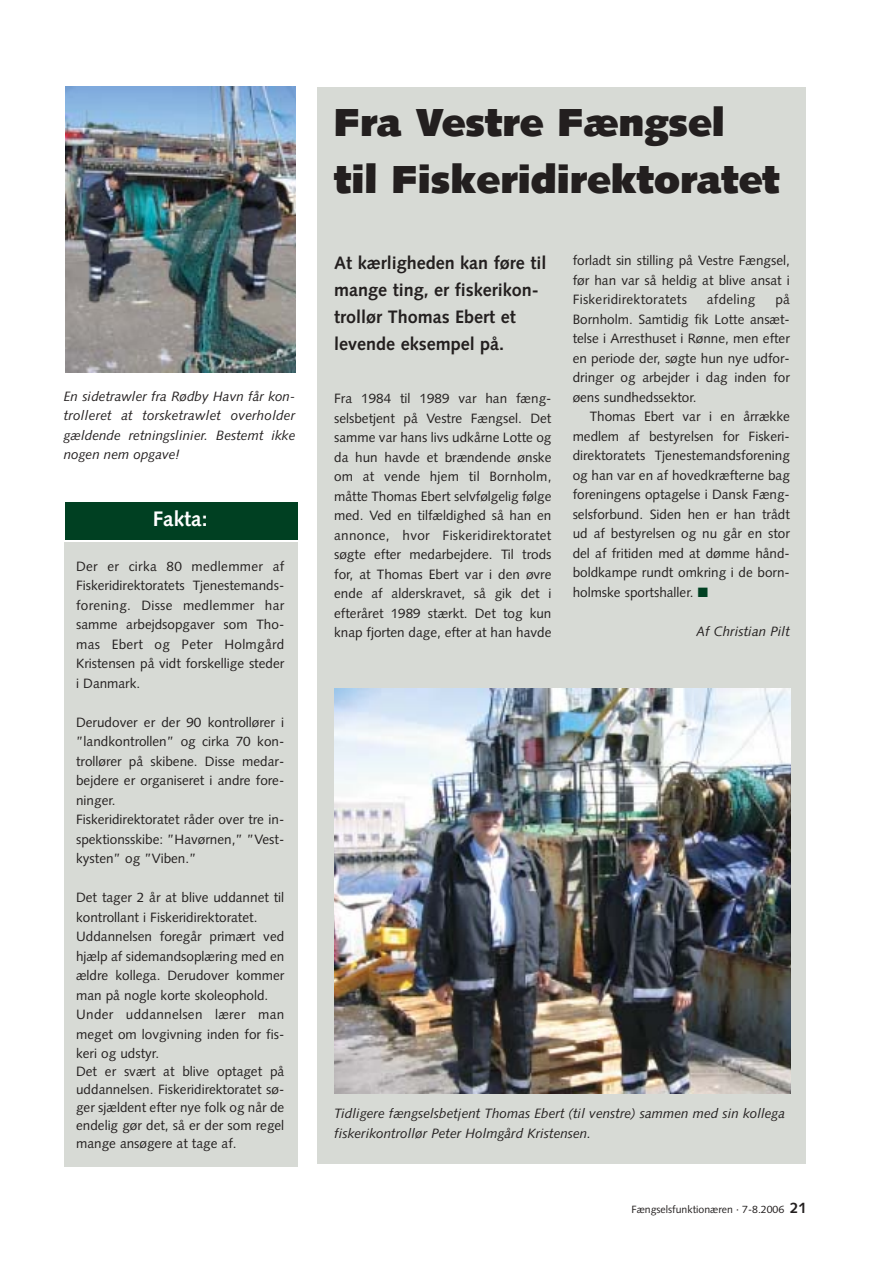
<style>
.page{position:relative;width:893px;height:1263px;background:#fff}
.page>*{position:absolute;margin:0;border:0;box-sizing:border-box;transform-origin:0 0}
.t1{font:900 39px/57px "Syntax";color:#231f1f}
.t2{font:700 21px "Syntax";color:#fff}
.t3{font:700 18px/27px "Syntax";color:#231f1f}
.t4{font:13.5px/19.5px "Syntax";color:#231f1f;text-align:justify}
.t5{font:italic 13.5px/19.5px "Syntax";color:#231f1f;text-align:justify}
.t6{font:13.5px "Syntax";letter-spacing:.02em;color:#231f1f}
.t7{font:10.5px "Syntax";color:#231f1f}
.s1{color:#004022}
.s2{font-weight:700;font-size:15px}
</style>
<div class="page">
<div style="left:317px;top:87px;width:488px;height:1077px;background:#d7dad5"></div>
<div style="left:64px;top:542px;width:233px;height:624px;background:#d7dad5"></div>
<div style="left:65px;top:502px;width:232px;height:38px;background:#004022"></div>
<img style="left:66px;top:87px;width:229px;height:285px">
<img style="left:334px;top:689px;width:456px;height:404px">
<p class="t5" style="left:64px;top:387px;width:233px">En sidetrawler fra Rødby Havn får kon&shy;trolleret at torsketrawlet overholder gældende retningslinier. Bestemt ikke nogen nem opgave!</p>
<h2 class="t2" style="left:153px;top:510px;width:56px">Fakta:</h2>
<p class="t4" style="left:76px;top:558px;width:210px">Der er cirka 80 medlemmer af Fiskeridirektoratets Tjenestemands&shy;forening. Disse medlemmer har samme arbejdsopgaver som Tho&shy;mas Ebert og Peter Holmgård Kristensen på vidt forskellige steder i Danmark.</p>
<p class="t4" style="left:76px;top:714px;width:210px;text-align:left">Derudover er der 90 kontrollører i ”landkontrollen” og cirka 70 kon&shy;trollører på skibene. Disse medar&shy;bejdere er organiseret i andre fore&shy;ninger.<br>Fiskeridirektoratet råder over tre in&shy;spektionsskibe: ”Havørnen,” ”Vest&shy;kysten” og ”Viben.”</p>
<p class="t4" style="left:76px;top:889px;width:210px;text-align:left">Det tager 2 år at blive uddannet til kontrollant i Fiskeridirektoratet.<br>Uddannelsen foregår primært ved hjælp af sidemandsoplæring med en ældre kollega. Derudover kommer man på nogle korte skoleophold.<br>Under uddannelsen lærer man meget om lovgivning inden for fis&shy;keri og udstyr.</p>
<p class="t4" style="left:76px;top:1064px;width:210px;line-height:18px">Det er svært at blive optaget på uddannelsen. Fiskeridirektoratet sø&shy;ger sjældent efter nye folk og når de endelig gør det, så er der som regel mange ansøgere at tage af.</p>
<h1 class="t1" style="left:334px;top:98px;width:447px">Fra Vestre Fængsel<br>til Fiskeridirektoratet</h1>
<h3 class="t3" style="left:334px;top:251px;width:214px">At kærligheden kan føre til mange ting, er fiskerikon&shy;trollør Thomas Ebert et levende eksempel på.</h3>
<p class="t4" style="left:334px;top:390px;width:219px">Fra 1984 til 1989 var han fæng&shy;selsbetjent på Vestre Fængsel. Det samme var hans livs udkårne Lotte og da hun havde et brændende ønske om at vende hjem til Bornholm, måtte Thomas Ebert selvfølgelig følge med. Ved en tilfældighed så han en annonce, hvor Fiskeridirektoratet søgte efter medarbejdere. Til trods for, at Thomas Ebert var i den øvre ende af alderskravet, så gik det i efteråret 1989 stærkt. Det tog kun knap fjorten dage, efter at han havde</p>
<p class="t4" style="left:572px;top:252px;width:219px">forladt sin stilling på Vestre Fængsel, før han var så heldig at blive ansat i Fiskeridirektoratets</p>
<p class="t4" style="left:572px;top:291px;width:219px;text-indent:203px">på Bornholm. Samtidig fik Lotte ansæt&shy;telse i Arresthuset i Rønne, men efter en periode der, søgte hun nye udfor&shy;dringer og arbejder i dag inden for øens sundhedssektor.</p>
<p class="t4" style="left:572px;top:408px;width:219px;text-indent:17px">Thomas Ebert var i en årrække medlem af bestyrelsen for Fiskeri&shy;direktoratets Tjenestemandsforening og han var en af hovedkræfterne bag foreningens optagelse i Dansk Fæng&shy;selsforbund. Siden hen er han trådt ud af bestyrelsen og nu går en stor del af fritiden med at dømme hånd&shy;boldkampe rundt omkring i de born&shy;holmske sportshaller. <span class="s1">■</span></p>
<p class="t5" style="left:696px;top:623px;width:95px">Af Christian Pilt</p>
<p class="t6" style="left:706px;top:294px;width:50px">afdeling</p>
<p class="t5" style="left:334px;top:1105px;width:452px">Tidligere fængselsbetjent Thomas Ebert (til venstre) sammen med sin kollega fiskerikontrollør Peter Holmgård Kristensen.</p>
<p class="t7" style="left:631px;top:1205px;width:177px">Fængselsfunktionæren · 7-8.2006 <span class="s2">21</span></p>
</div>
